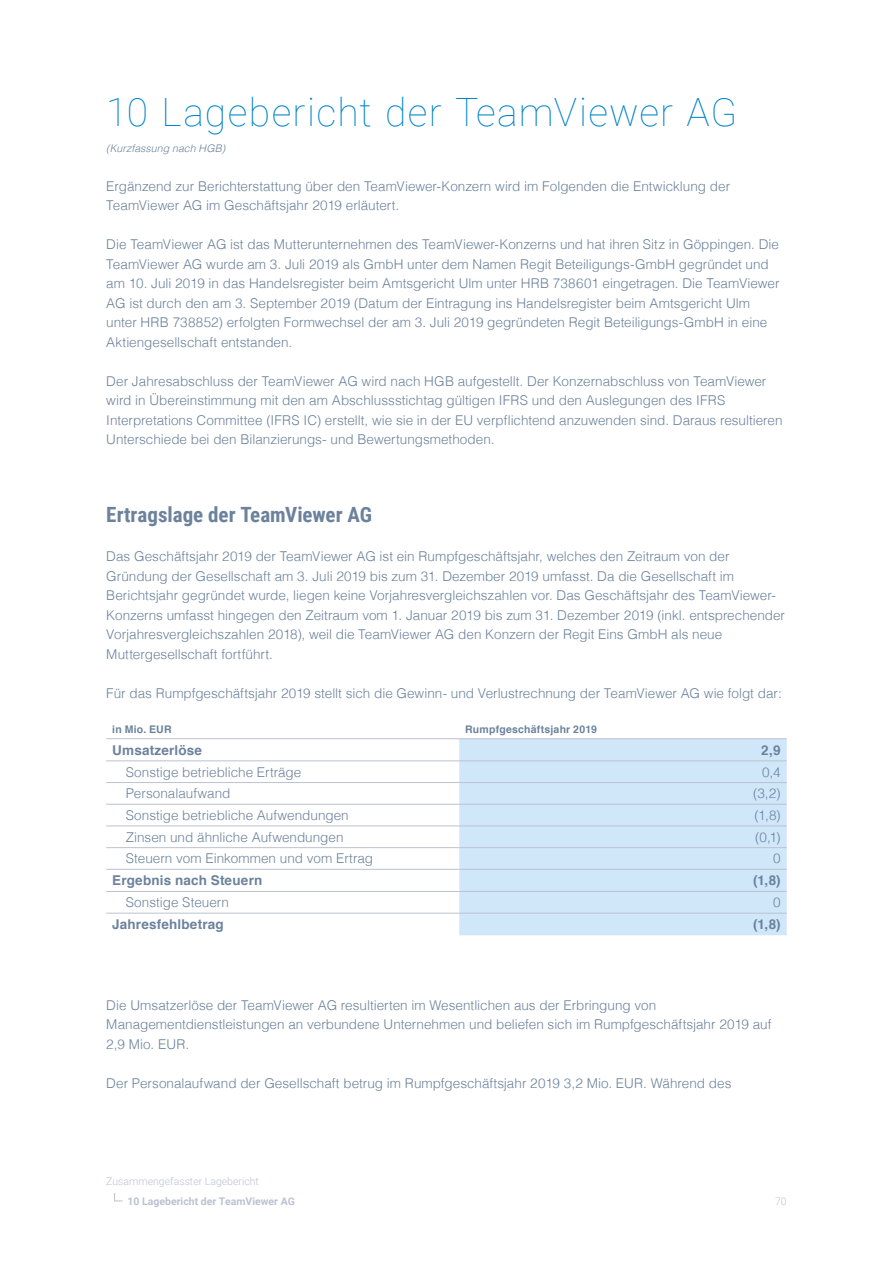
<style>
.page{position:relative;width:893px;height:1263px;background:#fff}
.page>*{position:absolute;margin:0;border:0;box-sizing:border-box;transform-origin:0 0}
.t1{font:100 39px "Roboto";letter-spacing:.035em;color:#0084c9}
.t2{font:700 21px "Roboto Condensed";color:#6c829c}
.t3{font:300 13.5px/19.5px "Helvetica";color:#6c829c}
.t4{font:700 13.5px "Helvetica";letter-spacing:.01em;color:#6c829c}
.t5{font:700 10.5px "Helvetica";letter-spacing:.02em;color:#6c829c}
.t6{font:300 10.5px "Roboto";color:#bbc2d0}
.t7{font:700 10.5px "Roboto";color:#bbc2d0}
.t8{font:italic 300 10.5px "Helvetica";letter-spacing:.01em;color:#6c829c}
</style>
<div class="page">
<svg style="left:114px;top:1193px;width:9px;height:8px"></svg>
<div style="left:459px;top:739px;width:328px;height:196px;background:#cfe7f9"></div>
<hr style="left:106px;top:738px;width:353px;height:1px;background:#bbc2d0">
<hr style="left:459px;top:738px;width:328px;height:1px;background:#bbc2d0">
<hr style="left:106px;top:761px;width:353px;height:1px;background:#bbc2d0">
<hr style="left:459px;top:761px;width:328px;height:1px;background:#bbc2d0">
<hr style="left:106px;top:782px;width:353px;height:1px;background:#bbc2d0">
<hr style="left:459px;top:782px;width:328px;height:1px;background:#bbc2d0">
<hr style="left:106px;top:804px;width:353px;height:1px;background:#bbc2d0">
<hr style="left:459px;top:804px;width:328px;height:1px;background:#bbc2d0">
<hr style="left:106px;top:826px;width:353px;height:1px;background:#bbc2d0">
<hr style="left:459px;top:826px;width:328px;height:1px;background:#bbc2d0">
<hr style="left:106px;top:847px;width:353px;height:1px;background:#bbc2d0">
<hr style="left:459px;top:847px;width:328px;height:1px;background:#bbc2d0">
<hr style="left:106px;top:869px;width:353px;height:1px;background:#bbc2d0">
<hr style="left:459px;top:869px;width:328px;height:1px;background:#bbc2d0">
<hr style="left:106px;top:891px;width:353px;height:1px;background:#bbc2d0">
<hr style="left:459px;top:891px;width:328px;height:1px;background:#bbc2d0">
<hr style="left:106px;top:913px;width:353px;height:1px;background:#bbc2d0">
<hr style="left:459px;top:913px;width:328px;height:1px;background:#bbc2d0">
<h1 class="t1" style="left:106px;top:85px;width:633px">10 Lagebericht der TeamViewer AG</h1>
<p class="t8" style="left:106px;top:139px;width:120px">(Kurzfassung nach HGB)</p>
<p class="t3" style="left:106px;top:175px;width:625px">Ergänzend zur Berichterstattung über den TeamViewer-Konzern wird im Folgenden die Entwicklung der<br>TeamViewer AG im Geschäftsjahr 2019 erläutert.</p>
<p class="t3" style="left:106px;top:234px;width:675px">Die TeamViewer AG ist das Mutterunternehmen des TeamViewer-Konzerns und hat ihren Sitz in Göppingen. Die TeamViewer AG wurde am 3. Juli 2019 als GmbH unter dem Namen Regit Beteiligungs-GmbH gegründet und am 10. Juli 2019 in das Handelsregister beim Amtsgericht Ulm unter HRB 738601 eingetragen. Die TeamViewer AG ist durch den am 3. September 2019 (Datum der Eintragung ins Handelsregister beim Amtsgericht Ulm unter HRB 738852) erfolgten Formwechsel der am 3. Juli 2019 gegründeten Regit Beteiligungs-GmbH in eine Aktiengesellschaft entstanden.</p>
<p class="t3" style="left:106px;top:370px;width:678px">Der Jahresabschluss der TeamViewer AG wird nach HGB aufgestellt. Der Konzernabschluss von TeamViewer wird in Übereinstimmung mit den am Abschlussstichtag gültigen IFRS und den Auslegungen des IFRS Interpretations Committee (IFRS IC) erstellt, wie sie in der EU verpflichtend anzuwenden sind. Daraus resultieren Unterschiede bei den Bilanzierungs- und Bewertungsmethoden.</p>
<h2 class="t2" style="left:106px;top:500px;width:267px">Ertragslage der TeamViewer AG</h2>
<p class="t3" style="left:106px;top:546px;width:680px">Das Geschäftsjahr 2019 der TeamViewer AG ist ein Rumpfgeschäftsjahr, welches den Zeitraum von der Gründung der Gesellschaft am 3. Juli 2019 bis zum 31. Dezember 2019 umfasst. Da die Gesellschaft im Berichtsjahr gegründet wurde, liegen keine Vorjahresvergleichszahlen vor. Das Geschäftsjahr des TeamViewer-Konzerns umfasst hingegen den Zeitraum vom 1. Januar 2019 bis zum 31. Dezember 2019 (inkl. entsprechender Vorjahresvergleichszahlen 2018), weil die TeamViewer AG den Konzern der Regit Eins GmbH als neue Muttergesellschaft fortführt.</p>
<p class="t3" style="left:106px;top:682px;width:677px">Für das Rumpfgeschäftsjahr 2019 stellt sich die Gewinn- und Verlustrechnung der TeamViewer AG wie folgt dar:</p>
<p class="t5" style="left:112px;top:720px;width:61px">in Mio. EUR</p>
<p class="t5" style="left:465px;top:720px;width:133px">Rumpfgeschäftsjahr 2019</p>
<p class="t4" style="left:112px;top:739px;width:91px">Umsatzerlöse</p>
<p class="t4" style="left:761px;top:739px;width:21px">2,9</p>
<p class="t3" style="left:126px;top:761px;width:177px">Sonstige betriebliche Erträge</p>
<p class="t3" style="left:762px;top:761px;width:20px">0,4</p>
<p class="t3" style="left:126px;top:783px;width:106px">Personalaufwand</p>
<p class="t3" style="left:753px;top:783px;width:29px">(3,2)</p>
<p class="t3" style="left:126px;top:804px;width:224px">Sonstige betriebliche Aufwendungen</p>
<p class="t3" style="left:754px;top:804px;width:28px">(1,8)</p>
<p class="t3" style="left:126px;top:826px;width:219px">Zinsen und ähnliche Aufwendungen</p>
<p class="t3" style="left:755px;top:826px;width:27px">(0,1)</p>
<p class="t3" style="left:126px;top:848px;width:249px">Steuern vom Einkommen und vom Ertrag</p>
<p class="t3" style="left:773px;top:848px;width:9px">0</p>
<p class="t4" style="left:112px;top:870px;width:151px">Ergebnis nach Steuern</p>
<p class="t4" style="left:753px;top:870px;width:29px">(1,8)</p>
<p class="t3" style="left:126px;top:892px;width:105px">Sonstige Steuern</p>
<p class="t3" style="left:773px;top:892px;width:9px">0</p>
<p class="t4" style="left:112px;top:914px;width:113px">Jahresfehlbetrag</p>
<p class="t4" style="left:753px;top:914px;width:29px">(1,8)</p>
<p class="t3" style="left:106px;top:994px;width:667px">Die Umsatzerlöse der TeamViewer AG resultierten im Wesentlichen aus der Erbringung von<br>Managementdienstleistungen an verbundene Unternehmen und beliefen sich im Rumpfgeschäftsjahr 2019 auf<br>2,9 Mio. EUR.</p>
<p class="t3" style="left:106px;top:1072px;width:627px">Der Personalaufwand der Gesellschaft betrug im Rumpfgeschäftsjahr 2019 3,2 Mio. EUR. Während des</p>
<p class="t6" style="left:106px;top:1174px;width:154px">Zusammengefasster Lagebericht</p>
<p class="t7" style="left:128px;top:1193px;width:169px">10 Lagebericht der TeamViewer AG</p>
<p class="t6" style="left:775px;top:1193px;width:13px">70</p>
</div>
